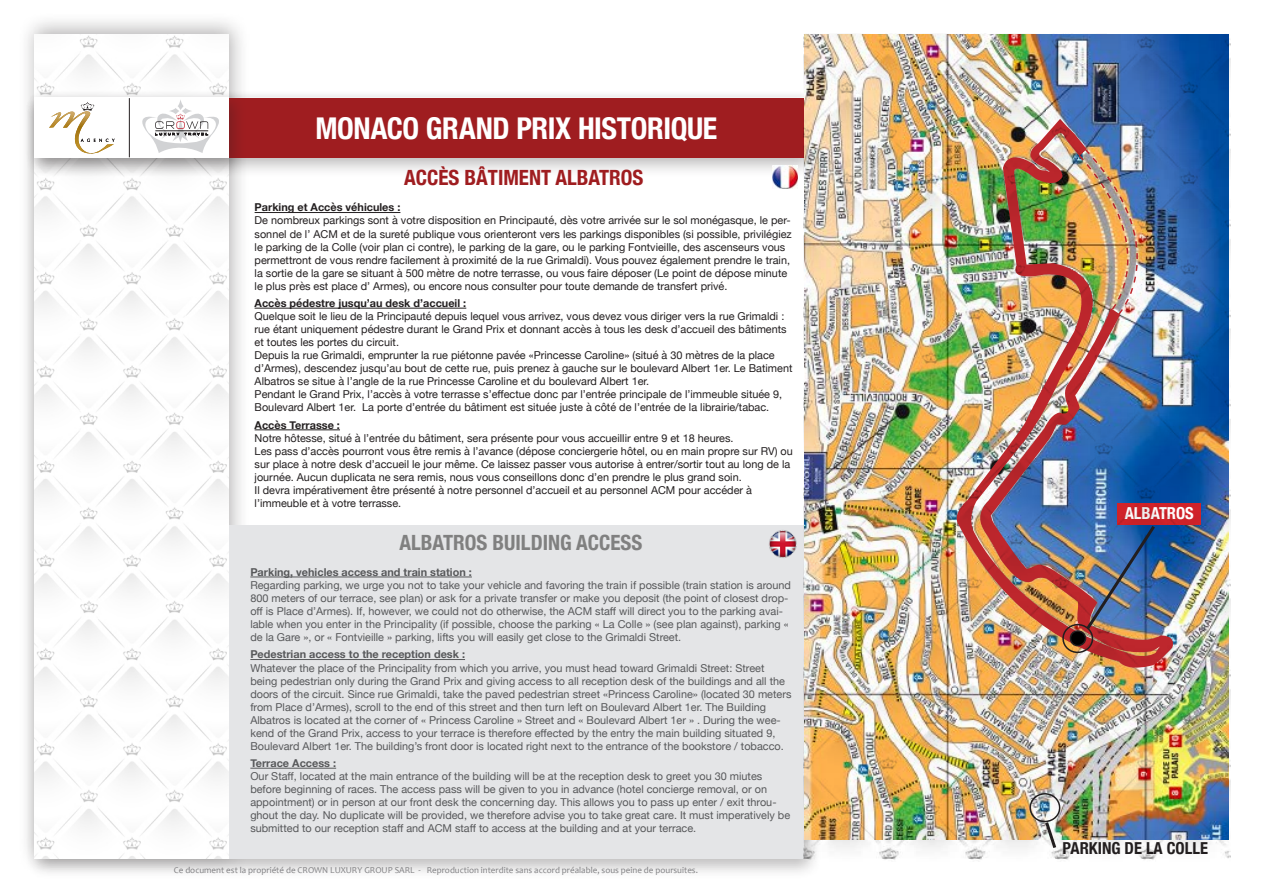
<style>
.page{position:relative;width:1263px;height:893px;background:#fff}
.page>*{position:absolute;margin:0;border:0;box-sizing:border-box;transform-origin:0 0}
.t1{font:700 condensed 30px "Helvetica Neue";letter-spacing:-.01em;color:#fff}
.t2{font:700 condensed 21px "Helvetica Neue";color:#808080}
.t3{font:700 condensed 21px "Helvetica Neue";color:#9f1d20}
.t4{font:700 condensed 16.5px "Helvetica Neue";color:#231f20}
.t5{font:700 condensed 16.5px "Helvetica Neue";color:#fff}
.t6{font:10.8px/13px "Helvetica Neue";color:#231f20}
.t7{font:10.8px/13px "Helvetica Neue";color:#57585a}
.t8{font:700 10.8px "Helvetica Neue";color:#57585a}
.t9{font:700 10.8px "Helvetica Neue";color:#231f20}
.t10{font:9px "Candara";color:#87878a}
</style>
<div class="page">
<div style="left:18px;top:12px;width:232px;height:862px;background:#231f20;opacity:.35"></div>
<img style="left:34px;top:34px;width:195px;height:825px">
<div style="left:24px;top:90px;width:798px;height:88px;background:#231f20;opacity:.3"></div>
<div style="left:34px;top:98px;width:770px;height:59px;background:#9f1d20"></div>
<div style="left:24px;top:89px;width:223px;height:89px;background:#231f20;opacity:.3"></div>
<div style="left:34px;top:97px;width:195px;height:60px;background:#fff"></div>
<hr style="left:129px;top:98px;width:1px;height:59px;background:#231f20">
<svg style="left:49px;top:102px;width:66px;height:59px"></svg>
<svg style="left:142px;top:100px;width:77px;height:53px"></svg>
<div style="left:230px;top:526px;width:574px;height:333px;background:#e4e5e7"></div>
<hr style="left:250px;top:577px;width:222px;height:1px;background:#57585a">
<hr style="left:250px;top:659px;width:215px;height:1px;background:#57585a">
<hr style="left:250px;top:768px;width:86px;height:1px;background:#57585a">
<hr style="left:255px;top:212px;width:145px;height:1px;background:#231f20">
<hr style="left:255px;top:308px;width:211px;height:1px;background:#231f20">
<hr style="left:255px;top:430px;width:85px;height:1px;background:#231f20">
<img style="left:769px;top:530px;width:28px;height:28px">
<img style="left:772px;top:165px;width:26px;height:24px">
<img style="left:804px;top:34px;width:425px;height:825px">
<h1 class="t1" style="left:315px;top:103px;width:403px">MONACO GRAND PRIX HISTORIQUE</h1>
<h2 class="t3" style="left:404px;top:160px;width:241px">ACCÈS BÂTIMENT ALBATROS</h2>
<p class="t9" style="left:255px;top:199px;width:147px">Parking et Accès véhicules :</p>
<p class="t6" style="left:255px;top:215px;width:539px">De nombreux parkings sont à votre disposition en Principauté, dès votre arrivée sur le sol monégasque, le per&shy;sonnel de l’ ACM et de la sureté publique vous orienteront vers les parkings disponibles (si possible, privilégiez le parking de la Colle (voir plan ci contre), le parking de la gare, ou le parking Fontvieille, des ascenseurs vous permettront de vous rendre facilement à proximité de la rue Grimaldi). Vous pouvez également prendre le train, la sortie de la gare se situant à 500 mètre de notre terrasse, ou vous faire déposer (Le point de dépose minute le plus près est place d’ Armes), ou encore nous consulter pour toute demande de transfert privé.</p>
<p class="t9" style="left:255px;top:295px;width:213px">Accès pédestre jusqu’au desk d’accueil :</p>
<p class="t6" style="left:255px;top:310px;width:539px">Quelque soit le lieu de la Principauté depuis lequel vous arrivez, vous devez vous diriger vers la rue Grimaldi : rue étant uniquement pédestre durant le Grand Prix et donnant accès à tous les desk d’accueil des bâtiments et toutes les portes du circuit.<br>Depuis la rue Grimaldi, emprunter la rue piétonne pavée «Princesse Caroline» (situé à 30 mètres de la place d’Armes), descendez jusqu’au bout de cette rue, puis prenez à gauche sur le boulevard Albert 1er. Le Batiment Albatros se situe à l’angle de la rue Princesse Caroline et du boulevard Albert 1er.<br>Pendant le Grand Prix, l’accès à votre terrasse s’effectue donc par l’entrée principale de l’immeuble située 9, Boulevard Albert 1er. La porte d’entrée du bâtiment est située juste à côté de l’entrée de la librairie/tabac.</p>
<p class="t9" style="left:255px;top:416px;width:87px">Accès Terrasse :</p>
<p class="t6" style="left:255px;top:432px;width:540px">Notre hôtesse, situé à l’entrée du bâtiment, sera présente pour vous accueillir entre 9 et 18 heures.<br>Les pass d’accès pourront vous être remis à l’avance (dépose conciergerie hôtel, ou en main propre sur RV) ou sur place à notre desk d’accueil le jour même. Ce laissez passer vous autorise à entrer/sortir tout au long de la journée. Aucun duplicata ne sera remis, nous vous conseillons donc d’en prendre le plus grand soin.<br>Il devra impérativement être présenté à notre personnel d’accueil et au personnel ACM pour accéder à l’immeuble et à votre terrasse.</p>
<h2 class="t2" style="left:400px;top:525px;width:244px">ALBATROS BUILDING ACCESS</h2>
<p class="t8" style="left:250px;top:564px;width:223px">Parking, vehicles access and train station :</p>
<p class="t7" style="left:250px;top:579px;width:542px">Regarding parking, we urge you not to take your vehicle and favoring the train if possible (train station is around 800 meters of our terrace, see plan) or ask for a private transfer or make you deposit (the point of closest drop&shy;off is Place d’Armes). If, however, we could not do otherwise, the ACM staff will direct you to the parking avai&shy;lable when you enter in the Principality (if possible, choose the parking « La Colle » (see plan against), parking « de la Gare », or « Fontvieille » parking, lifts you will easily get close to the Grimaldi Street.</p>
<p class="t8" style="left:250px;top:646px;width:216px">Pedestrian access to the reception desk :</p>
<p class="t7" style="left:250px;top:662px;width:543px">Whatever the place of the Principality from which you arrive, you must head toward Grimaldi Street: Street being pedestrian only during the Grand Prix and giving access to all reception desk of the buildings and all the doors of the circuit. Since rue Grimaldi, take the paved pedestrian street «Princess Caroline» (located 30 meters from Place d’Armes), scroll to the end of this street and then turn left on Boulevard Albert 1er. The Building Albatros is located at the corner of « Princess Caroline » Street and « Boulevard Albert 1er » . During the wee&shy;kend of the Grand Prix, access to your terrace is therefore effected by the entry the main building situated 9, Boulevard Albert 1er. The building’s front door is located right next to the entrance of the bookstore / tobacco.</p>
<p class="t8" style="left:250px;top:755px;width:87px">Terrace Access :</p>
<p class="t7" style="left:250px;top:770px;width:541px">Our Staff, located at the main entrance of the building will be at the reception desk to greet you 30 miutes before beginning of races. The access pass will be given to you in advance (hotel concierge removal, or on appointment) or in person at our front desk the concerning day. This allows you to pass up enter / exit throu&shy;ghout the day. No duplicate will be provided, we therefore advise you to take great care. It must imperatively be submitted to our reception staff and ACM staff to access at the building and at your terrace.</p>
<p class="t10" style="left:174px;top:864px;width:526px">Ce document est la propriété de CROWN LUXURY GROUP SARL - Reproduction interdite sans accord préalable, sous peine de poursuites.</p>
<h3 class="t5" style="left:1125px;top:499px;width:71px">ALBATROS</h3>
<h3 class="t4" style="left:1062px;top:834px;width:147px">PARKING DE LA COLLE</h3>
</div>
